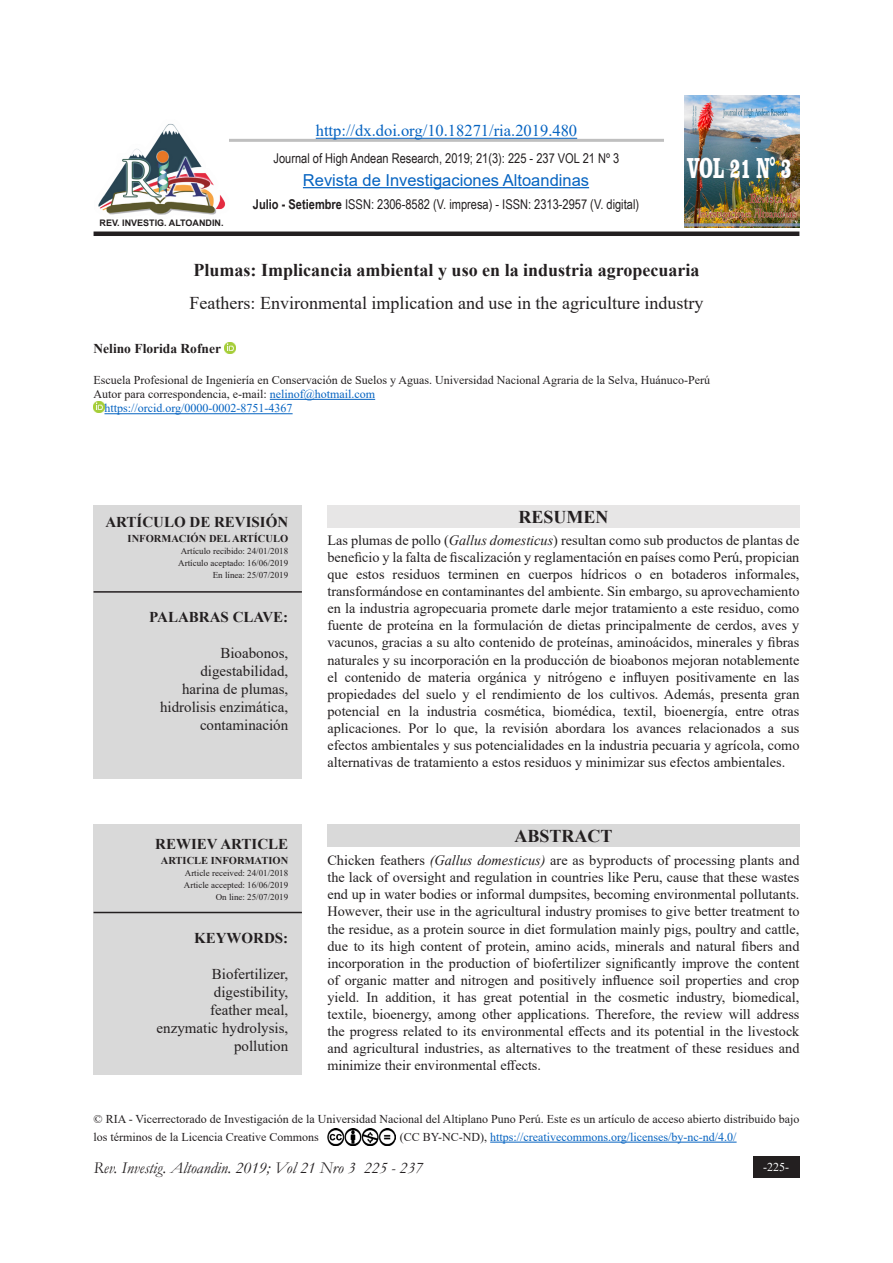
<style>
.page{position:relative;width:893px;height:1263px;background:#fff}
.page>*{position:absolute;margin:0;border:0;box-sizing:border-box;transform-origin:0 0}
.t1{font:900 29.7px "Clarendon BT";color:#fff;scale:.56 1}
.t2{font:700 18px "Times New Roman";color:#231f20}
.t3{font:18px "Times New Roman";color:#231f20}
.t4{font:italic 16.5px "Garamond";color:#231f20}
.t5{font:16.5px "Times New Roman";color:#0563c1}
.t6{font:16.5px "Arial";color:#0563c1}
.t7{font:15px "Times New Roman";color:#231f20}
.t8{font:700 15px "Times New Roman";color:#231f20}
.t9{font:14.25px/17.1px "Times New Roman";color:#231f20;text-align:justify}
.t10{font:13.5px "Arial Narrow";color:#231f20}
.t11{font:700 13.5px "Times New Roman";color:#231f20}
.t12{font:12px/18px "Times New Roman";color:#231f20}
.t13{font:12px "Times New Roman";color:#0563c1}
.t14{font:12px "Times New Roman";color:#fff}
.t15{font:700 10.5px "Times New Roman";color:#231f20}
.t16{font:9px "Times New Roman";color:#231f20}
.t17{font:700 9px "Arial";color:#231f20}
.s1{font-weight:700}
.s2{color:#0563c1}
.s3{font-style:italic}
.s4{color:#231f20}
</style>
<div class="page">
<img style="left:684px;top:96px;width:115px;height:131px">
<img style="left:98px;top:123px;width:128px;height:92px">
<hr style="left:303px;top:187px;width:286px;height:1px;background:#0563c1">
<hr style="left:229px;top:139px;width:435px;height:3px;background:#bfbfbf">
<div style="left:94px;top:231px;width:705px;height:5px;background:#231f20"></div>
<hr style="left:490px;top:1142px;width:247px;height:1px;background:#0563c1">
<img style="left:328px;top:1128px;width:67px;height:18px">
<div style="left:753px;top:1157px;width:46px;height:21px;background:#231f20"></div>
<hr style="left:270px;top:399px;width:105px;height:1px;background:#0563c1">
<hr style="left:104px;top:413px;width:189px;height:1px;background:#0563c1">
<svg style="left:224px;top:342px;width:11px;height:11px"></svg>
<svg style="left:94px;top:402px;width:10px;height:10px"></svg>
<div style="left:94px;top:505px;width:208px;height:274px;background:#d9d9d9"></div>
<div style="left:327px;top:505px;width:472px;height:23px;background:#e7e6e6"></div>
<hr style="left:94px;top:591px;width:208px;height:2px;background:#231f20">
<div style="left:94px;top:824px;width:208px;height:251px;background:#d9d9d9"></div>
<hr style="left:94px;top:912px;width:208px;height:1px;background:#231f20">
<div style="left:327px;top:824px;width:472px;height:23px;background:#d9d9d9"></div>
<hr style="left:316px;top:138px;width:261px;height:1px;background:#0563c1">
<p class="t17" style="left:100px;top:217px;width:126px">REV. INVESTIG. ALTOANDIN.</p>
<p class="t5" style="left:316px;top:119px;width:263px">http://dx.doi.org/10.18271/ria.2019.480</p>
<p class="t10" style="left:274px;top:148px;width:347px">Journal of High Andean Research, 2019; 21(3): 225 - 237 VOL 21 Nº 3</p>
<p class="t6" style="left:303px;top:169px;width:288px">Revista de Investigaciones Altoandinas</p>
<p class="t10" style="left:253px;top:194px;width:388px"><span class="s1">Julio - Setiembre</span> ISSN: 2306-8582 (V. impresa) - ISSN: 2313-2957 (V. digital)</p>
<h1 class="t1" style="left:688px;top:149px;width:187px">VOL 21 N° 3</h1>
<p class="t2" style="left:194px;top:257px;width:507px">Plumas: Implicancia ambiental y uso en la industria agropecuaria</p>
<p class="t3" style="left:190px;top:291px;width:515px">Feathers: Environmental implication and use in the agriculture industry</p>
<p class="t11" style="left:94px;top:339px;width:129px">Nelino Florida Rofner</p>
<p class="t12" style="left:94px;top:370px;width:618px">Escuela Profesional de Ingeniería en Conservación de Suelos y Aguas. Universidad Nacional Agraria de la Selva, Huánuco-Perú</p>
<p class="t12" style="left:94px;top:385px;width:283px">Autor para correspondencia, e-mail: <span class="s2">nelinof@hotmail.com</span></p>
<p class="t13" style="left:104px;top:400px;width:190px">https://orcid.org/0000-0002-8751-4367</p>
<p class="t8" style="left:105px;top:512px;width:184px">ARTÍCULO DE REVISIÓN</p>
<p class="t2" style="left:518px;top:504px;width:91px">RESUMEN</p>
<p class="t15" style="left:128px;top:531px;width:162px">INFORMACIÓN DEL ARTÍCULO</p>
<p class="t16" style="left:181px;top:545px;width:109px">Artículo recibido: 24/01/2018</p>
<p class="t16" style="left:178px;top:557px;width:111px">Artículo aceptado: 16/06/2019</p>
<p class="t16" style="left:213px;top:569px;width:77px">En línea: 25/07/2019</p>
<p class="t9" style="left:327px;top:531px;width:474px">Las plumas de pollo (<span class="s3">Gallus domesticus</span>) resultan como sub productos de plantas de beneficio y la falta de fiscalización y reglamentación en países como Perú, propician que estos residuos terminen en cuerpos hídricos o en botaderos informales, transformándose en contaminantes del ambiente. Sin embargo, su aprovechamiento en la industria agropecuaria promete darle mejor tratamiento a este residuo, como fuente de proteína en la formulación de dietas principalmente de cerdos, aves y vacunos, gracias a su alto contenido de proteínas, aminoácidos, minerales y fibras naturales y su incorporación en la producción de bioabonos mejoran notablemente el contenido de materia orgánica y nitrógeno e influyen positivamente en las propiedades del suelo y el rendimiento de los cultivos. Además, presenta gran potencial en la industria cosmética, biomédica, textil, bioenergía, entre otras aplicaciones. Por lo que, la revisión abordara los avances relacionados a sus efectos ambientales y sus potencialidades en la industria pecuaria y agrícola, como alternativas de tratamiento a estos residuos y minimizar sus efectos ambientales.</p>
<p class="t8" style="left:149px;top:606px;width:141px">PALABRAS CLAVE:</p>
<p class="t7" style="left:220px;top:642px;width:69px">Bioabonos,</p>
<p class="t7" style="left:200px;top:660px;width:89px">digestabilidad,</p>
<p class="t7" style="left:182px;top:678px;width:108px">harina de plumas,</p>
<p class="t7" style="left:160px;top:696px;width:130px">hidrolisis enzimática,</p>
<p class="t7" style="left:200px;top:714px;width:90px">contaminación</p>
<p class="t8" style="left:155px;top:833px;width:134px">REWIEV ARTICLE</p>
<p class="t15" style="left:161px;top:853px;width:129px">ARTICLE INFORMATION</p>
<p class="t16" style="left:185px;top:867px;width:105px">Article received: 24/01/2018</p>
<p class="t16" style="left:184px;top:879px;width:106px">Article accepted: 16/06/2019</p>
<p class="t16" style="left:216px;top:891px;width:74px">On line: 25/07/2019</p>
<p class="t8" style="left:194px;top:927px;width:96px">KEYWORDS:</p>
<p class="t7" style="left:212px;top:963px;width:78px">Biofertilizer,</p>
<p class="t7" style="left:214px;top:981px;width:76px">digestibility,</p>
<p class="t7" style="left:210px;top:999px;width:80px">feather meal,</p>
<p class="t7" style="left:157px;top:1017px;width:133px">enzymatic hydrolysis,</p>
<p class="t7" style="left:234px;top:1035px;width:56px">pollution</p>
<p class="t2" style="left:515px;top:823px;width:100px">ABSTRACT</p>
<p class="t9" style="left:327px;top:851px;width:474px">Chicken feathers <span class="s3">(Gallus domesticus)</span> are as byproducts of processing plants and the lack of oversight and regulation in countries like Peru, cause that these wastes end up in water bodies or informal dumpsites, becoming environmental pollutants.<br>However, their use in the agricultural industry promises to give better treatment to the residue, as a protein source in diet formulation mainly pigs, poultry and cattle, due to its high content of protein, amino acids, minerals and natural fibers and incorporation in the production of biofertilizer significantly improve the content of organic matter and nitrogen and positively influence soil properties and crop yield. In addition, it has great potential in the cosmetic industry, biomedical, textile, bioenergy, among other applications. Therefore, the review will address the progress related to its environmental effects and its potential in the livestock and agricultural industries, as alternatives to the treatment of these residues and minimize their environmental effects.</p>
<p class="t12" style="left:94px;top:1109px;width:707px">© RIA - Vicerrectorado de Investigación de la Universidad Nacional del Altiplano Puno Perú. Este es un artículo de acceso abierto distribuido bajo los términos de la Licencia Creative Commons</p>
<p class="t13" style="left:400px;top:1128px;width:338px"><span class="s4">(CC BY-NC-ND),</span> https://creativecommons.org/licenses/by-nc-nd/4.0/</p>
<p class="t4" style="left:94px;top:1156px;width:264px">Rev. Investig. Altoandin. 2019; Vol 21 Nro 3</p>
<p class="t14" style="left:763px;top:1159px;width:27px">-225-</p>
<p class="t4" style="left:364px;top:1156px;width:60px">225 - 237</p>
</div>
